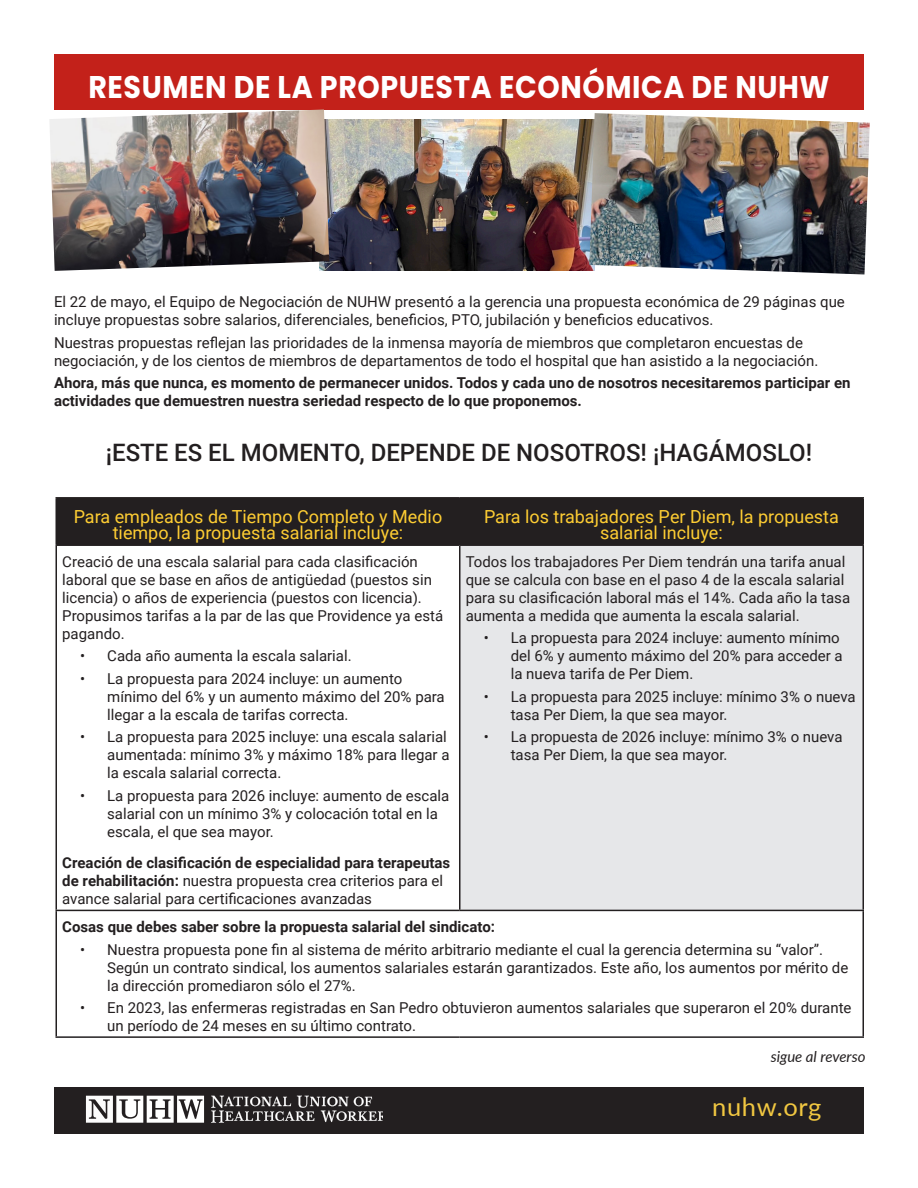
<style>
.page{position:relative;width:918px;height:1188px;background:#fff}
.page>*{position:absolute;margin:0;border:0;box-sizing:border-box;transform-origin:0 0}
.t1{font:700 31.35px "Poppins";letter-spacing:.02em;color:#fff;scale:.91 1}
.t2{font:25.5px "Lato";letter-spacing:.025em;color:#f1c741}
.t3{font:500 24px "Roboto";color:#231f20}
.t4{font:18px/16.5px "Roboto";color:#fecd33;text-align:center}
.t5{font:15px/18px "Roboto";color:#231f20}
.t6{font:700 15px/18px "Roboto";color:#231f20}
.t7{font:italic 15px "Lato";color:#231f20}
.s1{font-weight:700}
</style>
<div class="page">
<div style="left:54px;top:54px;width:810px;height:56px;background:#c3211a"></div>
<div style="left:57px;top:499px;width:805px;height:45px;background:#231f20"></div>
<div style="left:460px;top:545px;width:403px;height:365px;background:#e6e7e9"></div>
<hr style="left:56px;top:497px;width:404px;height:2px;background:#231f20">
<hr style="left:56px;top:499px;width:1px;height:45px;background:#231f20">
<hr style="left:460px;top:497px;width:404px;height:2px;background:#231f20">
<hr style="left:459px;top:499px;width:1px;height:45px;background:#231f20">
<hr style="left:862px;top:499px;width:2px;height:45px;background:#231f20">
<hr style="left:56px;top:544px;width:404px;height:2px;background:#231f20">
<hr style="left:56px;top:546px;width:1px;height:364px;background:#231f20">
<hr style="left:460px;top:544px;width:404px;height:2px;background:#231f20">
<hr style="left:459px;top:546px;width:1px;height:364px;background:#231f20">
<hr style="left:862px;top:546px;width:2px;height:364px;background:#231f20">
<hr style="left:56px;top:910px;width:404px;height:1px;background:#231f20">
<hr style="left:56px;top:911px;width:1px;height:125px;background:#231f20">
<hr style="left:460px;top:910px;width:404px;height:1px;background:#231f20">
<hr style="left:862px;top:911px;width:2px;height:125px;background:#231f20">
<hr style="left:56px;top:1036px;width:404px;height:2px;background:#231f20">
<hr style="left:460px;top:1036px;width:404px;height:2px;background:#231f20">
<div style="left:54px;top:1087px;width:810px;height:47px;background:#231f20"></div>
<svg style="left:211px;top:1096px;width:172px;height:27px"></svg>
<svg style="left:86px;top:1096px;width:118px;height:27px"></svg>
<img style="left:329px;top:119px;width:260px;height:152px">
<img style="left:589px;top:113px;width:281px;height:161px">
<img style="left:50px;top:110px;width:279px;height:161px">
<p class="t1" style="left:89px;top:69px;width:816px">RESUMEN DE LA PROPUESTA ECONÓMICA DE NUHW</p>
<p class="t5" style="left:54px;top:292px;width:792px">El 22 de mayo, el Equipo de Negociación de NUHW presentó a la gerencia una propuesta económica de 29 páginas que incluye propuestas sobre salarios, diferenciales, beneficios, PTO, jubilación y beneficios educativos.</p>
<p class="t5" style="left:54px;top:333px;width:766px">Nuestras propuestas reflejan las prioridades de la inmensa mayoría de miembros que completaron encuestas de negociación, y de los cientos de miembros de departamentos de todo el hospital que han asistido a la negociación.</p>
<p class="t6" style="left:54px;top:373px;width:798px">Ahora, más que nunca, es momento de permanecer unidos. Todos y cada uno de nosotros necesitaremos participar en actividades que demuestren nuestra seriedad respecto de lo que proponemos.</p>
<p class="t3" style="left:106px;top:436px;width:708px">¡ESTE ES EL MOMENTO, DEPENDE DE NOSOTROS! ¡HAGÁMOSLO!</p>
<p class="t4" style="left:74px;top:507px;width:370px">Para empleados de Tiempo Completo y Medio tiempo, la propuesta salarial incluye:</p>
<p class="t4" style="left:484px;top:507px;width:356px">Para los trabajadores Per Diem, la propuesta salarial incluye:</p>
<p class="t5" style="left:62px;top:552px;width:382px">Creació de una escala salarial para cada clasificación laboral que se base en años de antigüedad (puestos sin licencia) o años de experiencia (puestos con licencia).<br>Propusimos tarifas a la par de las que Providence ya está pagando.</p>
<p class="t5" style="left:80px;top:647px;width:273px">• Cada año aumenta la escala salarial.</p>
<p class="t5" style="left:107px;top:669px;width:339px;text-indent:-27px">• La propuesta para 2024 incluye: un aumento mínimo del 6% y un aumento máximo del 20% para llegar a la escala de tarifas correcta.</p>
<p class="t5" style="left:107px;top:728px;width:344px;text-indent:-27px">• La propuesta para 2025 incluye: una escala salarial aumentada: mínimo 3% y máximo 18% para llegar a la escala salarial correcta.</p>
<p class="t5" style="left:107px;top:786px;width:344px;text-indent:-27px">• La propuesta para 2026 incluye: aumento de escala salarial con un mínimo 3% y colocación total en la escala, el que sea mayor.</p>
<p class="t5" style="left:62px;top:854px;width:389px"><span class="s1">Creación de clasificación de especialidad para terapeutas de rehabilitación:</span> nuestra propuesta crea criterios para el avance salarial para certificaciones avanzadas</p>
<p class="t5" style="left:466px;top:552px;width:386px">Todos los trabajadores Per Diem tendrán una tarifa anual que se calcula con base en el paso 4 de la escala salarial para su clasificación laboral más el 14%. Cada año la tasa aumenta a medida que aumenta la escala salarial.</p>
<p class="t5" style="left:511px;top:629px;width:334px;text-indent:-27px">• La propuesta para 2024 incluye: aumento mínimo del 6% y aumento máximo del 20% para acceder a la nueva tarifa de Per Diem.</p>
<p class="t5" style="left:511px;top:687px;width:346px;text-indent:-27px">• La propuesta para 2025 incluye: mínimo 3% o nueva tasa Per Diem, la que sea mayor.</p>
<p class="t5" style="left:511px;top:728px;width:333px;text-indent:-27px">• La propuesta de 2026 incluye: mínimo 3% o nueva tasa Per Diem, la que sea mayor.</p>
<p class="t6" style="left:62px;top:917px;width:434px">Cosas que debes saber sobre la propuesta salarial del sindicato:</p>
<p class="t5" style="left:107px;top:940px;width:743px;text-indent:-27px">• Nuestra propuesta pone fin al sistema de mérito arbitrario mediante el cual la gerencia determina su “valor”.<br>Según un contrato sindical, los aumentos salariales estarán garantizados. Este año, los aumentos por mérito de la dirección promediaron sólo el 27%.</p>
<p class="t5" style="left:107px;top:998px;width:746px;text-indent:-27px">• En 2023, las enfermeras registradas en San Pedro obtuvieron aumentos salariales que superaron el 20% durante un período de 24 meses en su último contrato.</p>
<p class="t7" style="left:771px;top:1046px;width:96px">sigue al reverso</p>
<p class="t2" style="left:712px;top:1089px;width:111px">nuhw.org</p>
</div>
